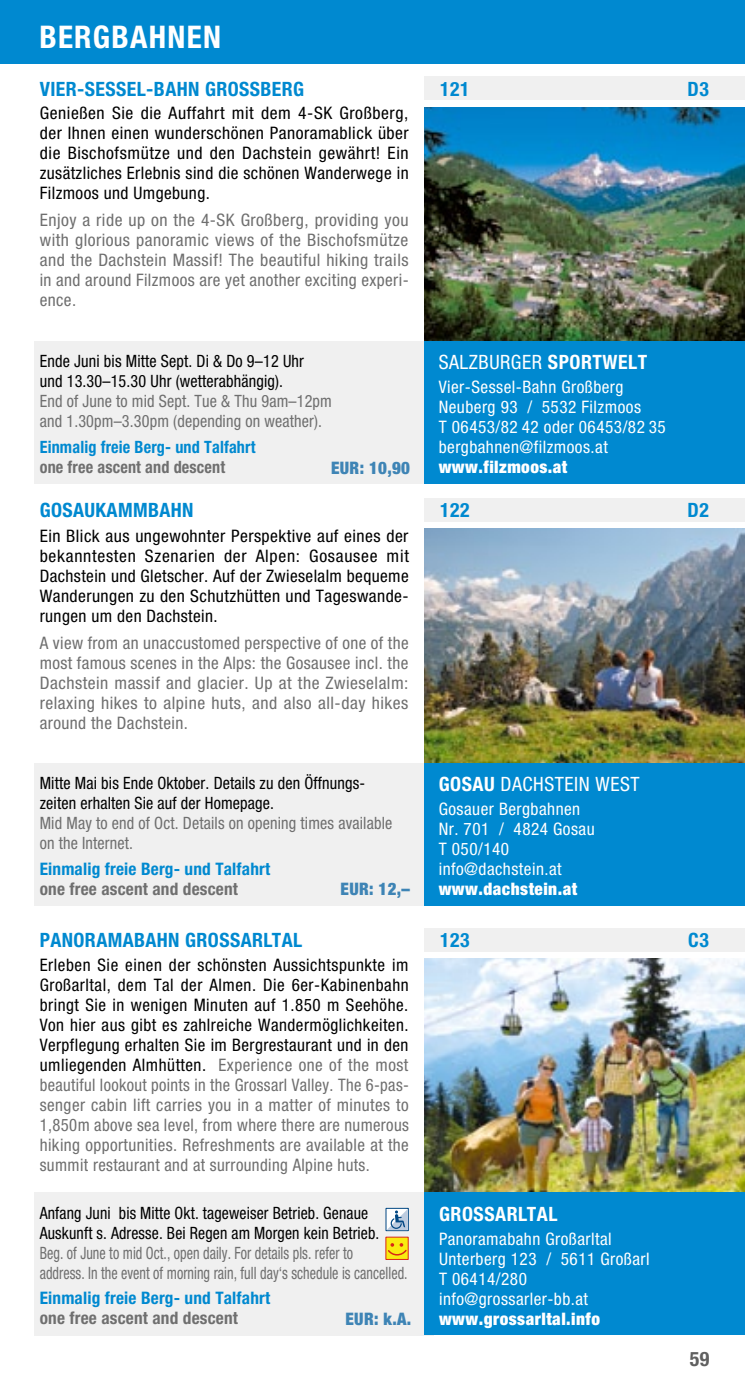
<style>
.page{position:relative;width:745px;height:1382px;background:#fff}
.page>*{position:absolute;margin:0;border:0;box-sizing:border-box;transform-origin:0 0}
.t1{font:700 condensed 31.25px "Helvetica Neue LT Std";letter-spacing:.04em;color:#fff}
.t2{font:700 condensed 20px "Helvetica Neue LT Std";color:#606060}
.t3{font:700 condensed 19.75px "Helvetica Neue LT Std";letter-spacing:.02em;color:#0089d0}
.t4{font:condensed 19.75px "Helvetica Neue LT Std";color:#fff}
.t5{font:700 condensed 19.75px "Helvetica Neue LT Std";letter-spacing:.025em;color:#fff}
.t6{font:condensed 17.25px/20px "Helvetica Neue LT Std";letter-spacing:.025em;color:#6f6f6f;text-align:justify}
.t7{font:condensed 17.25px/20px "Helvetica Neue LT Std";letter-spacing:.025em;color:#000;text-align:justify}
.t8{font:condensed 17.25px/20px "Helvetica Neue LT Std";letter-spacing:.025em;color:#fff}
.t9{font:700 condensed 17.25px "Helvetica Neue LT Std";letter-spacing:.01em;color:#0089d0}
.t10{font:900 condensed 17.25px "Helvetica Neue LT Std";letter-spacing:.025em;color:#fff}
.t11{font:700 condensed 17.25px "Helvetica Neue LT Std";letter-spacing:.01em;color:#6f6f6f}
.t12{font:900 condensed 17.25px "Helvetica Neue LT Std";letter-spacing:.02em;color:#3e84b5}
.t13{font:condensed 17px/20px "Helvetica Neue LT Std";letter-spacing:.01em;color:#000;scale:.95 1}
.t14{font:condensed 17px/20px "Helvetica Neue LT Std";letter-spacing:.01em;color:#6f6f6f;scale:.95 1}
.t15{font:condensed 17px/20px "Helvetica Neue LT Std";letter-spacing:.01em;color:#6f6f6f;scale:.83 1}
.t16{font:condensed 17px/20px "Helvetica Neue LT Std";letter-spacing:.01em;color:#000;scale:.93 1}
.t17{font:700 condensed 17px "Helvetica Neue LT Std";letter-spacing:.01em;color:#0089d0;scale:.95 1}
.t18{font:700 condensed 17px "Helvetica Neue LT Std";letter-spacing:.01em;color:#6f6f6f;scale:.95 1}
.s1{font-weight:700}
.s2{color:#000}
</style>
<div class="page">
<div style="left:34px;top:763px;width:394px;height:142px;background:#f0f0f0"></div>
<div style="left:34px;top:341px;width:394px;height:143px;background:#f0f0f0"></div>
<div style="left:0;top:0;width:744px;height:64px;background:#0089d0"></div>
<div style="left:424px;top:77px;width:320px;height:23px;background:#f0f0f0"></div>
<div style="left:424px;top:498px;width:320px;height:24px;background:#f0f0f0"></div>
<img style="left:424px;top:529px;width:320px;height:234px">
<div style="left:424px;top:763px;width:320px;height:142px;background:#0089d0"></div>
<img style="left:424px;top:107px;width:320px;height:234px">
<div style="left:424px;top:341px;width:320px;height:143px;background:#0089d0"></div>
<div style="left:34px;top:1192px;width:399px;height:143px;background:#f0f0f0"></div>
<div style="left:424px;top:928px;width:320px;height:23px;background:#f0f0f0"></div>
<img style="left:424px;top:958px;width:320px;height:234px">
<div style="left:424px;top:1192px;width:320px;height:143px;background:#0089d0"></div>
<svg style="left:385px;top:1208px;width:23px;height:23px"></svg>
<svg style="left:386px;top:1209px;width:21px;height:21px"></svg>
<div style="left:385px;top:1237px;width:23px;height:23px;background:#f9eb0f;border:1px solid #d82717"></div>
<svg style="left:386px;top:1243px;width:22px;height:13px"></svg>
<h1 class="t1" style="left:39px;top:18px;width:183px">BERGBAHNEN</h1>
<p class="t3" style="left:40px;top:77px;width:126px">Vier-sessel-bahn</p>
<p class="t3" style="left:205px;top:77px;width:46px">GroSSberg</p>
<p class="t3" style="left:440px;top:77px;width:31px">121</p>
<p class="t3" style="left:687px;top:77px;width:23px">D3</p>
<p class="t7" style="left:40px;top:103px;width:370px">Genießen Sie die Auffahrt mit dem 4-SK Großberg, der Ihnen einen wunderschönen Panoramablick über die Bischofsmütze und den Dachstein gewährt! Ein zusätzliches Erlebnis sind die schönen Wanderwege in Filzmoos und Umgebung.</p>
<p class="t6" style="left:40px;top:210px;width:370px">Enjoy a ride up on the 4-SK Großberg, providing you with glorious panoramic views of the Bischofsmütze and the Dachstein Massif! The beautiful hiking trails in and around Filzmoos are yet another exciting experi&shy;ence.</p>
<p class="t13" style="left:40px;top:351px;width:279px">Ende Juni bis Mitte Sept. Di &amp; Do 9–12 Uhr und 13.30–15.30 Uhr (wetterabhängig).</p>
<p class="t14" style="left:40px;top:391px;width:309px">End of June to mid Sept. Tue &amp; Thu 9am–12pm and 1.30pm–3.30pm (depending on weather).</p>
<p class="t17" style="left:40px;top:437px;width:228px">Einmalig freie Berg- und Talfahrt</p>
<p class="t18" style="left:40px;top:457px;width:197px">one free ascent and descent</p>
<p class="t12" style="left:331px;top:457px;width:80px">EUR: 10,90</p>
<p class="t4" style="left:438px;top:351px;width:22px">Salzburger</p>
<p class="t5" style="left:547px;top:350px;width:45px">Sportwelt</p>
<p class="t8" style="left:438px;top:377px;width:228px">Vier-Sessel-Bahn Großberg<br>Neuberg 93 / 5532 Filzmoos<br>T 06453/82 42 oder 06453/82 35 bergbahnen@filzmoos.at</p>
<p class="t10" style="left:438px;top:456px;width:130px">www.filzmoos.at</p>
<p class="t3" style="left:40px;top:498px;width:121px">Gosaukammbahn</p>
<p class="t3" style="left:440px;top:498px;width:31px">122</p>
<p class="t3" style="left:687px;top:498px;width:23px">D2</p>
<p class="t7" style="left:40px;top:525px;width:370px">Ein Blick aus ungewohnter Perspektive auf eines der bekanntesten Szenarien der Alpen: Gosausee mit Dachstein und Gletscher. Auf der Zwieselalm bequeme Wanderungen zu den Schutzhütten und Tageswande&shy;rungen um den Dachstein.</p>
<p class="t6" style="left:40px;top:632px;width:370px">A view from an unaccustomed perspective of one of the most famous scenes in the Alps: the Gosausee incl. the Dachstein massif and glacier. Up at the Zwieselalm: relaxing hikes to alpine huts, and also all-day hikes around the Dachstein.</p>
<p class="t13" style="left:40px;top:773px;width:344px">Mitte Mai bis Ende Oktober. Details zu den Öffnungs&shy;zeiten erhalten Sie auf der Homepage.</p>
<p class="t14" style="left:40px;top:813px;width:372px">Mid May to end of Oct. Details on opening times available on the Internet.</p>
<p class="t9" style="left:40px;top:858px;width:232px">Einmalig freie Berg- und Talfahrt</p>
<p class="t11" style="left:40px;top:878px;width:199px">one free ascent and descent</p>
<p class="t12" style="left:340px;top:878px;width:71px">EUR: 12,–</p>
<p class="t4" style="left:438px;top:773px;width:84px"><span class="s1">GOSAU</span> Dachstein</p>
<p class="t4" style="left:595px;top:773px;width:26px">West</p>
<p class="t8" style="left:438px;top:798px;width:157px">Gosauer Bergbahnen<br>Nr. 701 / 4824 Gosau<br>T 050/140 info@dachstein.at</p>
<p class="t10" style="left:438px;top:878px;width:140px">www.dachstein.at</p>
<p class="t3" style="left:40px;top:928px;width:96px">Panoramabahn</p>
<p class="t3" style="left:185px;top:928px;width:46px">GroSSarltal</p>
<p class="t3" style="left:440px;top:928px;width:31px">123</p>
<p class="t3" style="left:687px;top:928px;width:22px">C 3</p>
<p class="t6" style="left:40px;top:955px;width:370px"><span class="s2">Erleben Sie einen der schönsten Aussichtspunkte im Großarltal, dem Tal der Almen. Die 6er-Kabinenbahn bringt Sie in wenigen Minuten auf 1.850 m Seehöhe.<br>Von hier aus gibt es zahlreiche Wandermöglichkeiten.<br>Verpflegung erhalten Sie im Bergrestaurant und in den umliegenden Almhütten.</span> Experience one of the most beautiful lookout points in the Grossarl Valley. The 6-pas&shy;senger cabin lift carries you in a matter of minutes to 1,850m above sea level, from where there are numerous hiking opportunities. Refreshments are available at the summit restaurant and at surrounding Alpine huts.</p>
<p class="t16" style="left:40px;top:1202px;width:366px">Anfang Juni bis Mitte Okt. tageweiser Betrieb. Genaue<br>Auskunft s. Adresse. Bei Regen am Morgen kein Betrieb.</p>
<p class="t15" style="left:40px;top:1242px;width:444px">Beg. of June to mid Oct., open daily. For details pls. refer to<br>address. In the event of morning rain, full day‘s schedule is cancelled.</p>
<p class="t9" style="left:40px;top:1288px;width:232px">Einmalig freie Berg- und Talfahrt</p>
<p class="t11" style="left:40px;top:1308px;width:199px">one free ascent and descent</p>
<p class="t12" style="left:345px;top:1308px;width:67px">EUR: k.A.</p>
<p class="t5" style="left:439px;top:1202px;width:46px">GroSSarltal</p>
<p class="t8" style="left:439px;top:1229px;width:212px">Panoramabahn Großarltal<br>Unterberg 123 / 5611 Großarl<br>T 06414/280 info@grossarler-bb.at</p>
<p class="t10" style="left:439px;top:1308px;width:162px">www.grossarltal.info</p>
<p class="t2" style="left:689px;top:1347px;width:21px">59</p>
</div>
